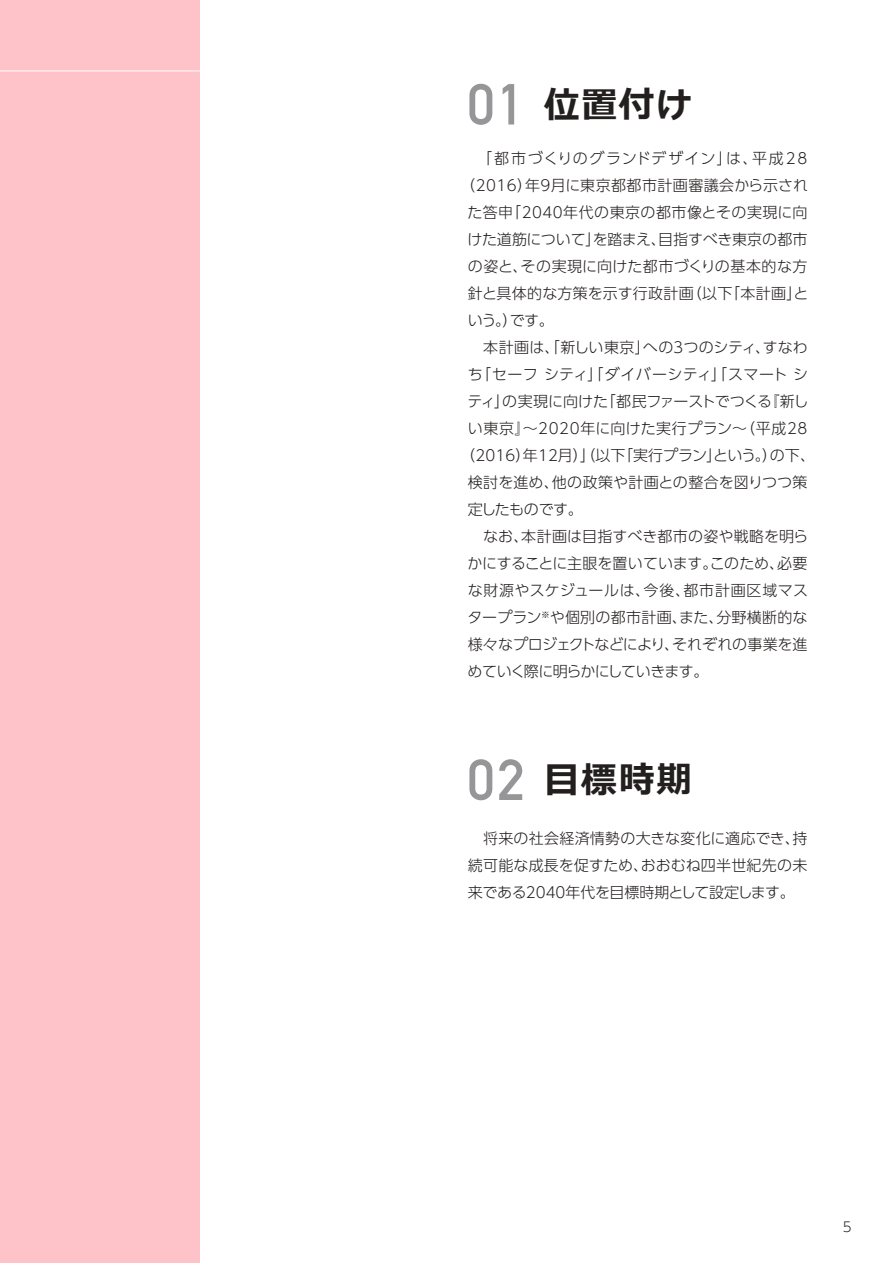
<style>
.page{position:relative;width:893px;height:1263px;background:#fff}
.page>*{position:absolute;margin:0;border:0;box-sizing:border-box;transform-origin:0 0}
.t1{font:700 36px "Meiryo";letter-spacing:.04em;color:#241f1f}
.t2{font:300 15px/27px "UD Shin Go Pro";letter-spacing:.005em;color:#241f1f;text-align:justify}
.t3{font:300 15px "UD Shin Go Pro";letter-spacing:.03em;color:#241f1f}
.t4{font:300 15px "UD Shin Go Pro";letter-spacing:-.015em;color:#241f1f}
.t5{font:300 15px "UD Shin Go Pro";letter-spacing:.04em;color:#241f1f}
.t6{font:300 15px "UD Shin Go Pro";letter-spacing:.025em;color:#241f1f}
.t7{font:300 15px "UD Shin Go Pro";letter-spacing:.105em;color:#241f1f}
.t8{font:300 15px "UD Shin Go Pro";letter-spacing:-.055em;color:#241f1f}
.t9{font:300 15px "UD Shin Go Pro";letter-spacing:-.035em;color:#241f1f}
.t10{font:300 13.5px "UD Shin Go Pro";color:#241f1f}
.s1{font-family:"DIN Alternate";font-size:56.7px;color:#969698}
</style>
<div class="page">
<div style="left:0;top:0;width:199px;height:1263px;background:#fec3c9"></div>
<hr style="left:0;top:71px;width:218px;height:1px;background:#fff">
<h1 class="t1" style="left:467px;top:80px;width:226px"><span class="s1">01</span> 位置付け</h1>
<p class="t7" style="left:468px;top:146px;width:341px">　「都市づくりのグランドデザイン」は、平成28</p>
<p class="t3" style="left:460px;top:173px;width:349px">（2016）年9月に東京都都市計画審議会から示され</p>
<p class="t3" style="left:468px;top:200px;width:341px">た答申「2040年代の東京の都市像とその実現に向</p>
<p class="t4" style="left:468px;top:227px;width:341px">けた道筋について」を踏まえ、目指すべき東京の都市</p>
<p class="t3" style="left:468px;top:254px;width:341px">の姿と、その実現に向けた都市づくりの基本的な方</p>
<p class="t2" style="left:468px;top:279px;width:342px">針と具体的な方策を示す行政計画（以下「本計画」と</p>
<p class="t2" style="left:468px;top:306px;width:88px">いう。）です。</p>
<p class="t2" style="left:468px;top:333px;width:341px">　本計画は、「新しい東京」への３つのシティ、すなわ</p>
<p class="t6" style="left:468px;top:362px;width:342px">ち「セーフ シティ」「ダイバーシティ」「スマート シ</p>
<p class="t4" style="left:467px;top:389px;width:343px">ティ」の実現に向けた「都民ファーストでつくる『新し</p>
<p class="t5" style="left:468px;top:416px;width:341px">い東京』～2020年に向けた実行プラン～（平成28</p>
<p class="t2" style="left:460px;top:441px;width:356px">（2016）年12月）」（以下「実行プラン」という。）の下、</p>
<p class="t2" style="left:468px;top:468px;width:341px">検討を進め、他の政策や計画との整合を図りつつ策</p>
<p class="t9" style="left:468px;top:497px;width:116px">定したものです。</p>
<p class="t2" style="left:468px;top:522px;width:342px">　なお、本計画は目指すべき都市の姿や戦略を明ら</p>
<p class="t2" style="left:468px;top:549px;width:341px">かにすることに主眼を置いています。このため、必要</p>
<p class="t5" style="left:468px;top:578px;width:342px">な財源やスケジュールは、今後、都市計画区域マス</p>
<p class="t2" style="left:467px;top:603px;width:342px">タープラン<sup>※</sup>や個別の都市計画、また、分野横断的な</p>
<p class="t2" style="left:468px;top:630px;width:341px">様々なプロジェクトなどにより、それぞれの事業を進</p>
<p class="t8" style="left:468px;top:659px;width:242px">めていく際に明らかにしていきます。</p>
<h1 class="t1" style="left:467px;top:755px;width:227px"><span class="s1">02</span> 目標時期</h1>
<p class="t2" style="left:468px;top:824px;width:341px">　将来の社会経済情勢の大きな変化に適応でき、持続可能な成長を促すため、おおむね四半世紀先の未来である2040年代を目標時期として設定します。</p>
<p class="t10" style="left:843px;top:1216px;width:10px">5</p>
</div>
